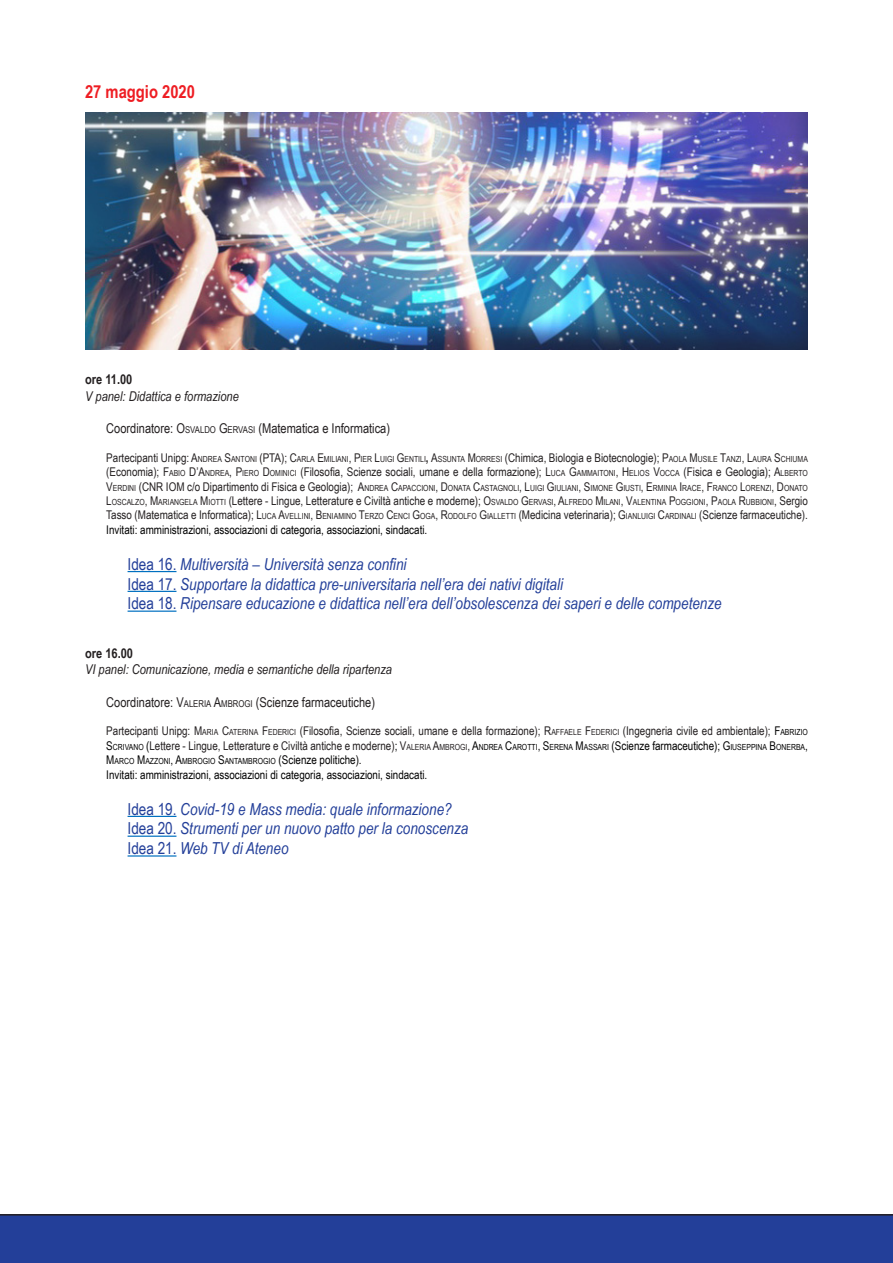
<style>
.page{position:relative;width:893px;height:1263px;background:#fff}
.page>*{position:absolute;margin:0;border:0;box-sizing:border-box;transform-origin:0 0}
.t1{font:700 18px "Arial Narrow";color:#ee1d23}
.t2{font:italic 16.5px "Arial Narrow";color:#233f99}
.t3{font:13.5px "Arial Narrow";color:#231f20}
.t4{font:italic 13.5px "Arial Narrow";color:#231f20}
.t5{font:700 13.5px "Arial Narrow";color:#231f20}
.t6{font:12px/14.4px "Arial Narrow";color:#231f20}
.t7{font:12px "Arial Narrow";color:#000}
.t8{font:8.4px/14.4px "Arial Narrow";color:#231f20}
.t9{font:8.4px "Arial Narrow";color:#000}
.s1{font-style:inherit}
.s2{font-size:9.45px}
.s3{font-size:12px}
.s4{font-weight:700;font-size:12px}
.s5{font-size:8.4px}
.s6{font-style:normal}
.s7{color:#000}
.s8{font-size:8.4px;color:#000}
</style>
<div class="page">
<hr style="left:128px;top:571px;width:48px;height:1px;background:#0070c0">
<hr style="left:128px;top:591px;width:48px;height:1px;background:#0070c0">
<hr style="left:128px;top:610px;width:48px;height:2px;background:#0070c0">
<hr style="left:128px;top:816px;width:48px;height:1px;background:#0070c0">
<hr style="left:128px;top:835px;width:48px;height:2px;background:#0070c0">
<hr style="left:128px;top:855px;width:48px;height:1px;background:#0070c0">
<img style="left:85px;top:113px;width:723px;height:237px">
<div style="left:0;top:1214px;width:893px;height:49px;background:#233f99"></div>
<p class="t1" style="left:85px;top:78px;width:111px">27 maggio 2020</p>
<p class="t5" style="left:85px;top:369px;width:49px">ore 11.00</p>
<p class="t4" style="left:85px;top:386px;width:155px">V panel: Didattica e formazione</p>
<p class="t3" style="left:106px;top:418px;width:285px">Coordinatore<span class="s1">: O</span><span class="s2">SVALDO</span> <span class="s1">G</span><span class="s2">ERVASI</span> (Matematica e Informatica)</p>
<p class="t8" style="left:106px;top:451px;width:703px"><span class="s3">Partecipanti Unipg:</span> <span class="s3">A</span>NDREA <span class="s3">S</span>ANTONI <span class="s3">(PTA);</span> <span class="s3">C</span>ARLA <span class="s3">E</span> MILIANI<span class="s3">,</span> <span class="s3">P</span>IER <span class="s3">L</span>UIGI <span class="s3">G</span>ENTILI<span class="s4">,</span> <span class="s3">A</span>SSUNTA <span class="s3">M</span>ORRESI <span class="s3">(Chimica, Biologia e Biotecnologie);</span> <span class="s3">P</span>AOLA <span class="s3">M</span>USILE <span class="s3">T</span>ANZI<span class="s3">, L</span>AURA <span class="s3">S</span>CHIUMA</p>
<p class="t6" style="left:106px;top:464px;width:703px">(Economia); <span class="s1">F</span><span class="s5">ABIO</span> <span class="s1">D’A</span><span class="s5">NDREA</span><span class="s1">, P</span><span class="s5">IERO</span> <span class="s1">D</span><span class="s5">OMINICI</span> (Filosofia, Scienze sociali, umane e della formazione); <span class="s1">L</span><span class="s5">UCA</span> <span class="s1">G</span><span class="s5">AMMAITONI</span>, <span class="s1">H</span> <span class="s5">ELIOS</span> <span class="s1">V</span><span class="s5">OCCA</span> (Fisica e Geologia); <span class="s1">A</span><span class="s5">LBERTO</span></p>
<p class="t8" style="left:106px;top:480px;width:703px"><span class="s3">V</span>ERDINI <span class="s3">(CNR IOM c/o Dipartimento di Fisica e Geologia);</span> <span class="s3">A</span>NDREA <span class="s3">C</span>APACCIONI<span class="s3">, D</span>ONATA <span class="s3">C</span>ASTAGNOLI<span class="s3">, L</span>UIGI <span class="s3">G</span>IULIANI<span class="s3">, S</span>IMONE <span class="s3">G</span>IUSTI<span class="s3">, E</span>RMINIA <span class="s3">I</span> RACE<span class="s3">, F</span>RANCO <span class="s3">L</span>ORENZI<span class="s3">, D</span>ONATO<br><span class="s3">L</span>OSCALZO<span class="s3">, M</span>ARIANGELA <span class="s3">M</span>IOTTI <span class="s3">(Lettere - Lingue, Letterature e Civiltà antiche e moderne);</span> <span class="s3">O</span>SVALDO <span class="s3">G</span>ERVASI<span class="s3">, A</span>LFREDO <span class="s3">M</span>ILANI<span class="s3">, V</span>ALENTINA <span class="s3">P</span>OGGIONI<span class="s3">, P</span>AOLA <span class="s3">R</span>UBBIONI<span class="s3">,</span> <span class="s3">Sergio</span></p>
<p class="t6" style="left:106px;top:507px;width:703px">Tasso (Matematica e Informatica); <span class="s1">L</span><span class="s5">UCA</span> <span class="s1">A</span><span class="s5">VELLINI</span><span class="s1">, B</span><span class="s5">ENIAMINO</span> <span class="s1">T</span><span class="s5">ERZO</span> <span class="s1">C</span><span class="s5">ENCI</span> <span class="s1">G</span><span class="s5">OGA</span><span class="s1">, R</span><span class="s5">ODOLFO</span> <span class="s1">G</span><span class="s5">IALLETTI</span> (Medicina veterinaria); <span class="s1">G</span><span class="s5">IANLUIGI</span> <span class="s1">C</span><span class="s5">ARDINALI</span> (Scienze farmaceutiche).</p>
<p class="t7" style="left:106px;top:521px;width:323px">Invitati: amministrazioni, associazioni di categoria, associazioni, sindacati.</p>
<p class="t2" style="left:128px;top:552px;width:281px"><span class="s6">Idea 16.</span> Multiversità – Università senza confini</p>
<p class="t2" style="left:128px;top:572px;width:437px"><span class="s6">Idea 17.</span> Supportare la didattica pre-universitaria nell’era dei nativi digitali</p>
<p class="t2" style="left:128px;top:592px;width:596px"><span class="s6">Idea 18.</span> Ripensare educazione e didattica nell’era dell’obsolescenza dei saperi e delle competenze</p>
<p class="t5" style="left:85px;top:643px;width:50px">ore 16.00</p>
<p class="t4" style="left:85px;top:660px;width:309px">VI panel: Comunicazione, media e semantiche della ripartenza</p>
<p class="t3" style="left:106px;top:692px;width:270px">Coordinatore: <span class="s1">V</span><span class="s2">ALERIA</span> <span class="s1">A</span><span class="s2">MBROGI</span> (Scienze farmaceutiche)</p>
<p class="t6" style="left:106px;top:723px;width:703px">Partecipanti Unipg: <span class="s1">M</span><span class="s5">ARIA</span> <span class="s1">C</span><span class="s5">ATERINA</span> <span class="s1">F</span><span class="s5">EDERICI</span> (Filosofia, Scienze sociali, umane e della formazione); <span class="s1">R</span><span class="s5">AFFAELE</span> <span class="s1">F</span><span class="s5">EDERICI</span> (Ingegneria civile ed ambientale); <span class="s7">F</span><span class="s8">ABRIZIO<br></span><span class="s7">S</span><span class="s8">CRIVANO</span> <span class="s7">(</span>Lettere - Lingue, Letterature e Civiltà antiche e moderne)<span class="s7">;</span> <span class="s1">V</span><span class="s5">ALERIA</span> <span class="s1">A</span><span class="s5">MBROGI</span><span class="s1">,</span> <span class="s7">A</span><span class="s8">NDREA</span> <span class="s7">C</span><span class="s8">AROTTI</span><span class="s7">, S</span><span class="s8">ERENA</span> <span class="s7">M</span><span class="s8">ASSARI</span> <span class="s7">(Scienze farmaceutiche);</span> <span class="s7">G</span><span class="s8">IUSEPP INA</span> <span class="s7">B</span><span class="s8">ONERBA</span><span class="s7">,</span></p>
<p class="t9" style="left:106px;top:755px;width:257px"><span class="s3">M</span>ARCO <span class="s3">M</span>AZZONI<span class="s3">, A</span>MBROGIO <span class="s3">S</span>ANTAMBROGIO <span class="s3">(Scienze politiche).</span></p>
<p class="t7" style="left:106px;top:766px;width:323px">Invitati: amministrazioni, associazioni di categoria, associazioni, sindacati.</p>
<p class="t2" style="left:128px;top:797px;width:326px"><span class="s6">Idea 19.</span> Covid-19 e Mass media: quale informazione?</p>
<p class="t2" style="left:128px;top:817px;width:342px"><span class="s6">Idea 20.</span> Strumenti per un nuovo patto per la conoscenza</p>
<p class="t2" style="left:128px;top:837px;width:162px"><span class="s6">Idea 21.</span> Web TV di Ateneo</p>
</div>
